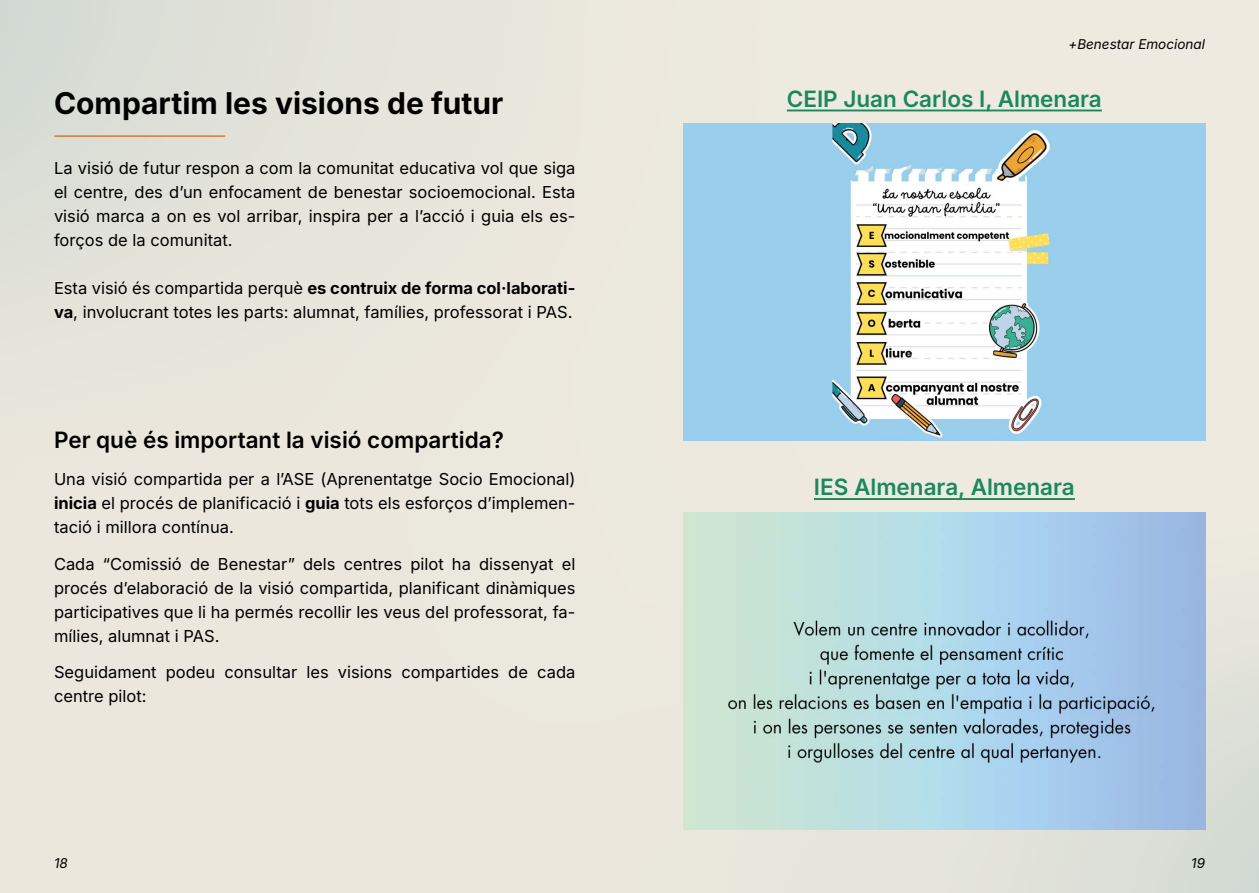
<style>
.page{position:relative;width:1259px;height:893px;background:#fff}
.page>*{position:absolute;margin:0;border:0;box-sizing:border-box;transform-origin:0 0}
.t1{font:700 30px "Inter";color:#000}
.t2{font:600 22.5px "Inter";color:#1a895a}
.t3{font:600 22.5px "Inter";color:#000}
.t4{font:16.5px/24px "Inter";color:#000;text-align:justify}
.t5{font:italic 13.5px "Inter";color:#000}
.s1{font-weight:700}
</style>
<div class="page">
<img style="left:0;top:0;width:1259px;height:893px">
<hr style="left:55px;top:135px;width:170px;height:2px;background:#e27535">
<hr style="left:787px;top:110px;width:315px;height:1px;background:#1a895a">
<hr style="left:814px;top:498px;width:261px;height:2px;background:#1a895a">
<img style="left:683px;top:124px;width:522px;height:317px">
<img style="left:683px;top:512px;width:522px;height:317px">
<h1 class="t1" style="left:54px;top:81px;width:451px">Compartim les visions de futur</h1>
<p class="t4" style="left:54px;top:156px;width:523px">La visió de futur respon a com la comunitat educativa vol que siga el centre, des d’un enfocament de benestar socioemocional. Esta visió marca a on es vol arribar, inspira per a l’acció i guia els es&shy;forços de la comunitat.</p>
<p class="t4" style="left:54px;top:276px;width:523px">Esta visió és compartida perquè <span class="s1">es contruix de forma col·laborati&shy;va</span>, involucrant totes les parts: alumnat, famílies, professorat i PAS.</p>
<h2 class="t3" style="left:54px;top:423px;width:451px">Per què és important la visió compartida?</h2>
<p class="t4" style="left:54px;top:466px;width:523px">Una visió compartida per a l’ASE (Aprenentatge Socio Emocional) <span class="s1">inicia</span> el procés de planificació i <span class="s1">guia</span> tots els esforços d’implemen&shy;tació i millora contínua.</p>
<p class="t4" style="left:54px;top:551px;width:523px">Cada “Comissió de Benestar” dels centres pilot ha dissenyat el procés d’elaboració de la visió compartida, planificant dinàmiques participatives que li ha permés recollir les veus del professorat, fa&shy;mílies, alumnat i PAS.</p>
<p class="t4" style="left:54px;top:660px;width:523px">Seguidament podeu consultar les visions compartides de cada centre pilot:</p>
<p class="t5" style="left:54px;top:853px;width:15px">18</p>
<p class="t5" style="left:1068px;top:34px;width:138px">+Benestar Emocional</p>
<h2 class="t2" style="left:787px;top:82px;width:316px">CEIP Juan Carlos I, Almenara</h2>
<h2 class="t2" style="left:814px;top:470px;width:262px">IES Almenara, Almenara</h2>
<p class="t5" style="left:1191px;top:853px;width:15px">19</p>
</div>
